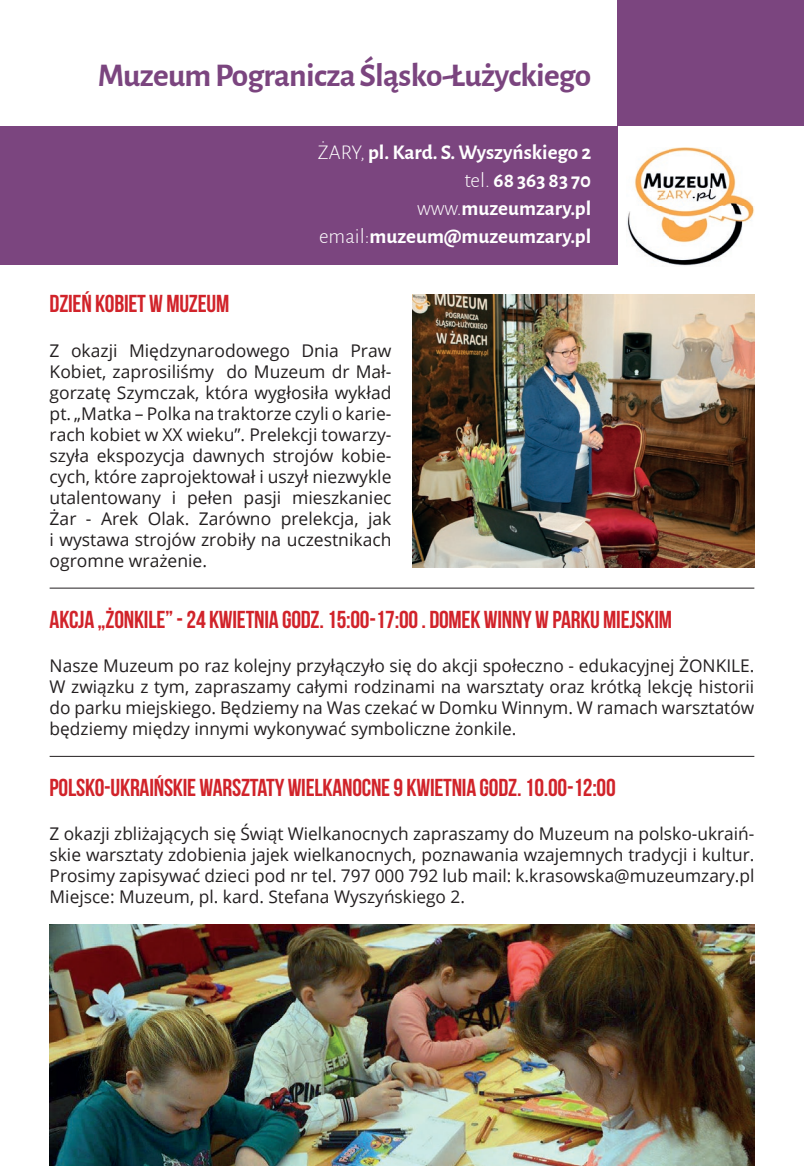
<style>
.page{position:relative;width:804px;height:1166px;background:#fff}
.page>*{position:absolute;margin:0;border:0;box-sizing:border-box;transform-origin:0 0}
.t1{font:700 33.25px "Alegreya Sans";letter-spacing:-.02em;color:#7b457f}
.t2{font:24.5px "Bebas Neue";letter-spacing:-.01em;color:#d1232a}
.t3{font:700 21px/28px "Alegreya Sans";color:#fff;text-align:right}
.t4{font:17.5px/21px "Open Sans";color:#231f20;text-align:justify}
.s1{font-weight:300}
</style>
<div class="page">
<div style="left:617px;top:0;width:187px;height:126px;background:#7b457f"></div>
<div style="left:0;top:126px;width:617px;height:138px;background:#7b457f"></div>
<img style="left:627px;top:147px;width:127px;height:119px">
<img style="left:412px;top:294px;width:342px;height:273px">
<hr style="left:50px;top:588px;width:704px;height:1px;background:#231f20">
<hr style="left:50px;top:756px;width:704px;height:1px;background:#231f20">
<img style="left:50px;top:924px;width:704px;height:242px">
<h1 class="t1" style="left:98px;top:51px;width:495px">Muzeum Pogranicza Śląsko-Łużyckiego</h1>
<h2 class="t2" style="left:50px;top:290px;width:181px">DZIEŃ KOBIET W MUZEUM</h2>
<p class="t3" style="left:318px;top:137px;width:275px"><span class="s1">ŻARY,</span> pl. Kard. S. Wyszyńskiego 2 <span class="s1">tel.</span> 68 363 83 70 <span class="s1">www.</span>muzeumzary.pl <span class="s1">email:</span>muzeum@muzeumzary.pl</p>
<p class="t4" style="left:50px;top:340px;width:343px">Z okazji Międzynarodowego Dnia Praw Kobiet, zaprosiliśmy do Muzeum dr Mał&shy;gorzatę Szymczak, która wygłosiła wykład pt. „Matka – Polka na traktorze czyli o karie&shy;rach kobiet w XX wieku”. Prelekcji towarzy&shy;szyła ekspozycja dawnych strojów kobie&shy;cych, które zaprojektował i uszył niezwykle utalentowany i pełen pasji mieszkaniec Żar - Arek Olak. Zarówno prelekcja, jak i wystawa strojów zrobiły na uczestnikach ogromne wrażenie.</p>
<h2 class="t2" style="left:50px;top:605px;width:624px">AKCJA „ŻONKILE” - 24 KWIETNIA GODZ. 15:00-17:00 . DOMEK WINNY W PARKU MIEJSKIM</h2>
<p class="t4" style="left:50px;top:655px;width:706px">Nasze Muzeum po raz kolejny przyłączyło się do akcji społeczno - edukacyjnej ŻONKILE.<br>W związku z tym, zapraszamy całymi rodzinami na warsztaty oraz krótką lekcję historii do parku miejskiego. Będziemy na Was czekać w Domku Winnym. W ramach warsztatów będziemy między innymi wykonywać symboliczne żonkile.</p>
<h2 class="t2" style="left:50px;top:774px;width:567px">POLSKO-UKRAIŃSKIE WARSZTATY WIELKANOCNE 9 KWIETNIA GODZ. 10.00-12:00</h2>
<p class="t4" style="left:50px;top:823px;width:706px">Z okazji zbliżających się Świąt Wielkanocnych zapraszamy do Muzeum na polsko-ukraiń&shy;skie warsztaty zdobienia jajek wielkanocnych, poznawania wzajemnych tradycji i kultur.<br>Prosimy zapisywać dzieci pod nr tel. 797 000 792 lub mail: k.krasowska@muzeumzary.pl Miejsce: Muzeum, pl. kard. Stefana Wyszyńskiego 2.</p>
</div>
